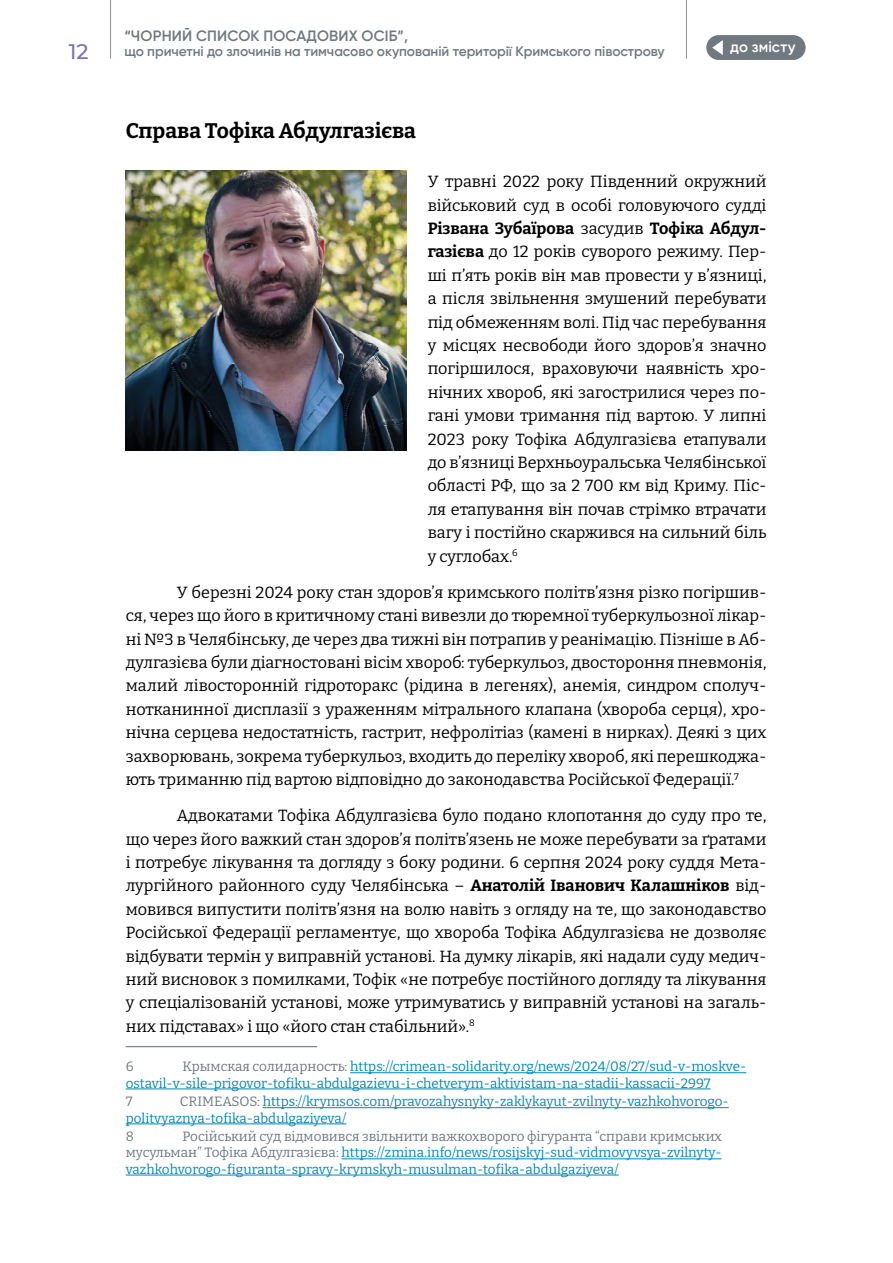
<style>
.page{position:relative;width:893px;height:1263px;background:#fff}
.page>*{position:absolute;margin:0;border:0;box-sizing:border-box;transform-origin:0 0}
.t1{font:700 21px "Bitter";color:#000}
.t2{font:500 21px "Montserrat";color:#7874b5}
.t3{font:16.2px/23.4px "Bitter";color:#000;text-align:justify}
.t4{font:600 15px "Gilroy";letter-spacing:.01em;color:#6f797f}
.t5{font:600 15px "Gilroy";letter-spacing:.01em;color:#fff}
.t6{font:600 13.8px "Gilroy";letter-spacing:-.005em;color:#6f797f}
.t7{font:13.5px/16.2px "Bitter";color:#0088bd}
.t8{font:13.5px "Bitter";color:#6f797f}
.s1{font-weight:700}
.s2{color:#6f797f}
</style>
<div class="page">
<hr style="left:110px;top:0;width:1px;height:59px;background:#909090">
<hr style="left:686px;top:0;width:1px;height:59px;background:#909090">
<div style="left:706px;top:35px;width:100px;height:25px;background:#6f797f;border-radius:12px"></div>
<svg style="left:712px;top:40px;width:11px;height:15px"></svg>
<hr style="left:126px;top:1046px;width:191px;height:1px;background:#6f797f">
<hr style="left:350px;top:1072px;width:396px;height:1px;background:#0088bd">
<hr style="left:126px;top:1088px;width:584px;height:1px;background:#0088bd">
<hr style="left:263px;top:1107px;width:466px;height:1px;background:#0088bd">
<hr style="left:126px;top:1123px;width:220px;height:1px;background:#0088bd">
<hr style="left:342px;top:1158px;width:380px;height:1px;background:#0088bd">
<hr style="left:126px;top:1175px;width:493px;height:1px;background:#0088bd">
<img style="left:126px;top:170px;width:280px;height:281px">
<p class="t4" style="left:124px;top:26px;width:285px">“ЧОРНИЙ СПИСОК ПОСАДОВИХ ОСІБ”,</p>
<p class="t2" style="left:69px;top:36px;width:21px">12</p>
<p class="t6" style="left:124px;top:43px;width:542px">що причетні до злочинів на тимчасово окупованій території Кримського півострову</p>
<p class="t5" style="left:730px;top:37px;width:67px">до змісту</p>
<p class="t1" style="left:126px;top:118px;width:292px">Справа Тофіка Абдулгазієва</p>
<p class="t3" style="left:428px;top:169px;width:340px">У травні 2022 року Південний окружний військовий суд в особі головуючого судді <span class="s1">Різвана Зубаїрова</span> засудив <span class="s1">Тофіка Абдул&shy;газієва</span> до 12 років суворого режиму. Пер&shy;ші п’ять років він мав провести у в’язниці, а після звільнення змушений перебувати під обмеженням волі. Під час перебування у місцях несвободи його здоров’я значно погіршилося, враховуючи наявність хро&shy;нічних хвороб, які загострилися через по&shy;гані умови тримання під вартою. У липні 2023 року Тофіка Абдулгазієва етапували до в’язниці Верхньоуральська Челябінської області РФ, що за 2 700 км від Криму. Піс&shy;ля етапування він почав стрімко втрачати вагу і постійно скаржився на сильний біль у суглобах.<sup>6</sup></p>
<p class="t3" style="left:126px;top:580px;width:642px;text-indent:51px">У березні 2024 року стан здоров’я кримського політв’язня різко погіршив&shy;ся, через що його в критичному стані вивезли до тюремної туберкульозної лікар&shy;ні №3 в Челябінську, де через два тижні він потрапив у реанімацію. Пізніше в Аб&shy;дулгазієва були діагностовані вісім хвороб: туберкульоз, двостороння пневмонія, малий лівосторонній гідроторакс (рідина в легенях), анемія, синдром сполуч&shy;нотканинної дисплазії з ураженням мітрального клапана (хвороба серця), хро&shy;нічна серцева недостатність, гастрит, нефролітіаз (камені в нирках). Деякі з цих захворювань, зокрема туберкульоз, входить до переліку хвороб, які перешкоджа&shy;ють триманню під вартою відповідно до законодавства Російської Федерації.<sup>7</sup></p>
<p class="t3" style="left:126px;top:803px;width:642px;text-indent:51px">Адвокатами Тофіка Абдулгазієва було подано клопотання до суду про те, що через його важкий стан здоров’я політв’язень не може перебувати за ґратами і потребує лікування та догляду з боку родини. 6 серпня 2024 року суддя Мета&shy;лургійного районного суду Челябінська – <span class="s1">Анатолій Іванович Калашніков</span> від&shy;мовився випустити політв’язня на волю навіть з огляду на те, що законодавство Російської Федерації регламентує, що хвороба Тофіка Абдулгазієва не дозволяє відбувати термін у виправній установі. На думку лікарів, які надали суду медич&shy;ний висновок з помилками, Тофік «не потребує постійного догляду та лікування у спеціалізованій установі, може утримуватись у виправній установі на загаль&shy;них підставах» і що «його стан стабільний».<sup>8</sup></p>
<p class="t8" style="left:126px;top:1058px;width:9px">6</p>
<p class="t7" style="left:126px;top:1058px;width:622px;text-indent:57px"><span class="s2">Крымская солидарность:</span> https://crimean-solidarity.org/news/2024/08/27/sud-v-moskve&shy;ostavil-v-sile-prigovor-tofiku-abdulgazievu-i-chetverym-aktivistam-na-stadii-kassacii-2997</p>
<p class="t8" style="left:126px;top:1093px;width:8px">7</p>
<p class="t7" style="left:126px;top:1093px;width:604px;text-indent:54px"><span class="s2">CRIMEASOS:</span> https://krymsos.com/pravozahysnyky-zaklykayut-zvilnyty-vazhkohvorogo&shy;politvyaznya-tofika-abdulgaziyeva/</p>
<p class="t8" style="left:126px;top:1128px;width:10px">8</p>
<p class="t7" style="left:126px;top:1128px;width:598px;text-align:justify;text-indent:57px"><span class="s2">Російський суд відмовився звільнити важкохворого фігуранта “справи кримських мусульман” Тофіка Абдулгазієва:</span> https://zmina.info/news/rosijskyj-sud-vidmovyvsya-zvilnyty&shy;vazhkohvorogo-figuranta-spravy-krymskyh-musulman-tofika-abdulgaziyeva/</p>
</div>
